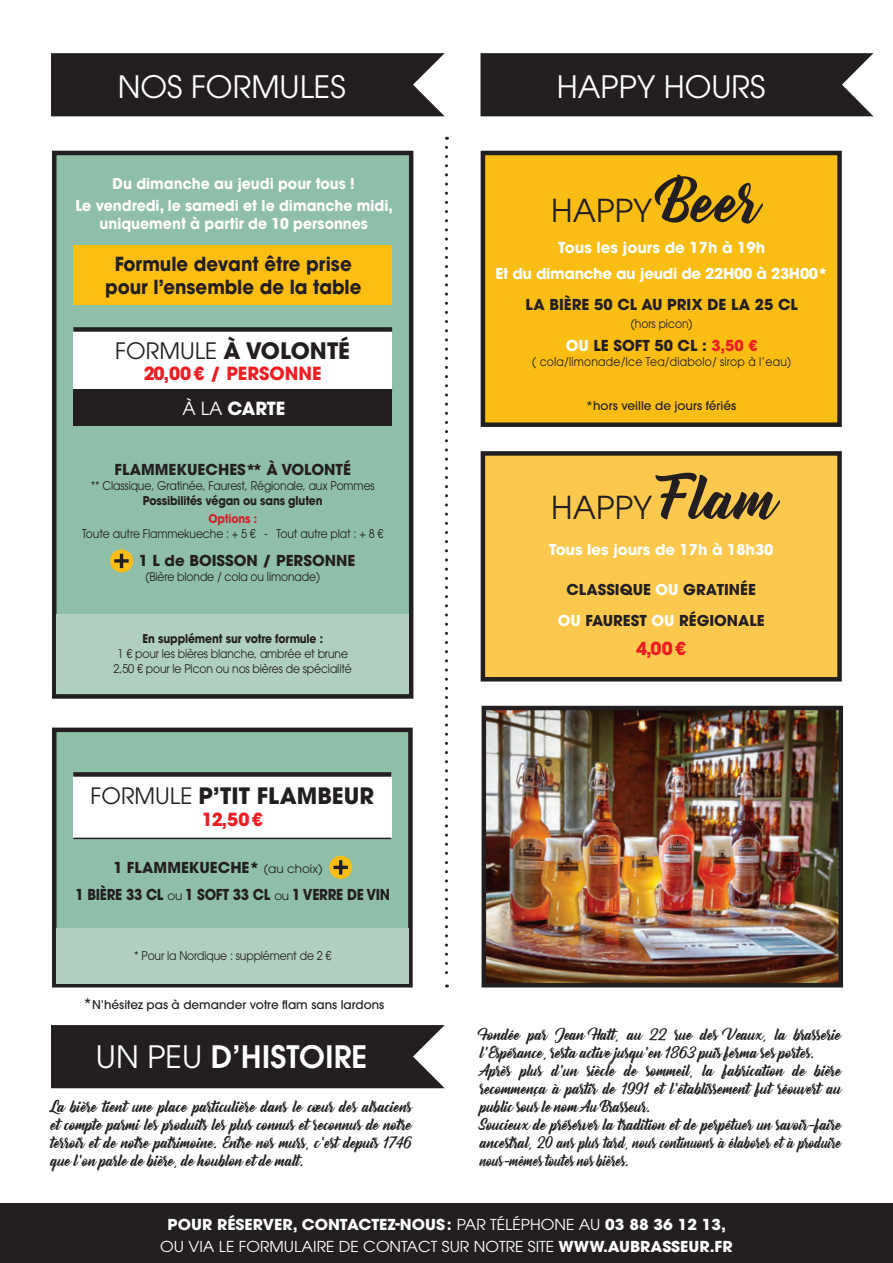
<style>
.page{position:relative;width:893px;height:1263px;background:#fff}
.page>*{position:absolute;margin:0;border:0;box-sizing:border-box;transform-origin:0 0}
.t1{font:31.5px "ITC Avant Garde Pro";color:#231f20}
.t2{font:30.75px "ITC Avant Garde Pro";color:#fff}
.t3{font:600 30.75px "ITC Avant Garde Pro";color:#fff}
.t4{font:700 22.5px "ITC Avant Garde Pro";color:#231f20}
.t5{font:700 19.35px/23.1px "ITC Avant Garde Pro";color:#231f20;text-align:center;scale:.94 1}
.t6{font:700 18px/34.7px "ITC Avant Garde Pro";color:#ee1d23;text-align:center}
.t7{font:700 17.85px "ITC Avant Garde Pro";color:#ee1d23}
.t8{font:700 15px/22.5px "ITC Avant Garde Pro";color:#fff;text-align:center;scale:1.04 1}
.t9{font:700 15px/22.5px "ITC Avant Garde Pro";color:#fff;text-align:center;scale:.94 1}
.t10{font:700 15px "ITC Avant Garde Pro";color:#231f20}
.t11{font:700 15px/27px "ITC Avant Garde Pro";letter-spacing:-.02em;color:#231f20}
.t12{font:700 15px/26.5px "ITC Avant Garde Pro";letter-spacing:-.02em;color:#fff;text-align:center}
.t13{font:700 14.85px/31.5px "ITC Avant Garde Pro";color:#231f20;text-align:center}
.t14{font:700 14.85px "ITC Avant Garde Pro";color:#fff}
.t15{font:14.25px/18px "Bernadette";letter-spacing:-.02em;color:#231f20;text-align:justify;scale:.95 1}
.t16{font:12px/15px "ITC Avant Garde Pro";letter-spacing:-.01em;color:#231f20;text-align:center;scale:.9 1}
.t17{font:500 12px "ITC Avant Garde Pro";color:#231f20}
.t18{font:700 12px "ITC Avant Garde Pro";letter-spacing:-.01em;color:#231f20;scale:.9 1}
.t19{font:12px "ITC Avant Garde Pro";letter-spacing:.02em;color:#231f20;scale:.9 1}
.t20{font:700 12px "ITC Avant Garde Pro";letter-spacing:-.01em;color:#d1232a;scale:.9 1}
.s1{font-weight:400}
.s2{font-weight:400;color:#fff}
.s3{color:#fff}
.s4{font-weight:400;font-size:12px}
.s5{font-size:14.85px}
.s6{font-family:"Bernadette";font-size:54px}
.s7{color:#ee1d23}
</style>
<div class="page">
<div style="left:480px;top:53px;width:393px;height:63px;background:#231f20"></div>
<div style="left:51px;top:53px;width:394px;height:63px;background:#231f20"></div>
<svg style="left:445px;top:147px;width:3px;height:840px"></svg>
<div style="left:0;top:1203px;width:893px;height:60px;background:#231f20"></div>
<div style="left:51px;top:1025px;width:394px;height:63px;background:#231f20"></div>
<img style="left:487px;top:711px;width:351px;height:271px">
<div style="left:482px;top:706px;width:361px;height:281px;border:4px solid #231f20"></div>
<div style="left:483px;top:153px;width:356px;height:272px;background:#fabd13"></div>
<div style="left:481px;top:151px;width:361px;height:276px;border:4px solid #231f20"></div>
<div style="left:483px;top:453px;width:356px;height:226px;background:#fcc94e"></div>
<div style="left:481px;top:451px;width:361px;height:230px;border:4px solid #231f20"></div>
<div style="left:54px;top:730px;width:356px;height:255px;background:#8fbea9"></div>
<div style="left:52px;top:728px;width:361px;height:259px;border:4px solid #231f20"></div>
<svg style="left:329px;top:856px;width:23px;height:23px"></svg>
<hr style="left:333px;top:866px;width:15px;height:3px;background:#231f20">
<hr style="left:339px;top:860px;width:3px;height:14px;background:#231f20">
<div style="left:73px;top:773px;width:318px;height:65px;background:#fff"></div>
<div style="left:73px;top:772px;width:318px;height:5px;background:#231f20"></div>
<hr style="left:73px;top:838px;width:318px;height:1px;background:#231f20">
<div style="left:57px;top:928px;width:352px;height:55px;background:#b0cfc0"></div>
<div style="left:54px;top:153px;width:357px;height:543px;background:#8fbea9"></div>
<div style="left:52px;top:151px;width:361px;height:548px;border:4px solid #231f20"></div>
<div style="left:57px;top:614px;width:352px;height:80px;background:#b0cfc0"></div>
<div style="left:110px;top:549px;width:23px;height:23px;background:#fabd13;border-radius:50%"></div>
<svg style="left:114px;top:559px;width:15px;height:4px"></svg>
<hr style="left:120px;top:554px;width:3px;height:14px;background:#231f20">
<div style="left:73px;top:328px;width:319px;height:63px;background:#fff"></div>
<div style="left:73px;top:327px;width:319px;height:5px;background:#231f20"></div>
<div style="left:73px;top:389px;width:319px;height:36px;background:#231f20"></div>
<div style="left:73px;top:245px;width:319px;height:60px;background:#fdbe12"></div>
<h2 class="t2" style="left:118px;top:68px;width:230px">NOS FORMULES</h2>
<h2 class="t2" style="left:557px;top:68px;width:210px">HAPPY HOURS</h2>
<p class="t9" style="left:75px;top:172px;width:339px">Du dimanche au jeudi pour tous !<br>Le vendredi, le samedi et le dimanche midi,</p>
<p class="t9" style="left:100px;top:212px;width:287px">uniquement à partir de 10 personnes</p>
<h3 class="t5" style="left:105px;top:252px;width:274px">Formule devant être prise pour l’ensemble de la table</h3>
<h3 class="t4" style="left:115px;top:335px;width:236px"><span class="s1">FORMULE</span> À VOLONTÉ</h3>
<p class="t6" style="left:144px;top:356px;width:179px">20,00€ / PERSONNE<br><span class="s2">À LA</span> <span class="s3">CARTE</span></p>
<p class="t10" style="left:114px;top:460px;width:238px">FLAMMEKUECHES** À VOLONTÉ</p>
<p class="t16" style="left:91px;top:478px;width:317px">** Classique, Gratinée, Faurest, Régionale, aux Pommes</p>
<p class="t18" style="left:143px;top:493px;width:201px">Possibilités végan ou sans gluten</p>
<p class="t20" style="left:208px;top:511px;width:56px">Options :</p>
<p class="t16" style="left:82px;top:526px;width:336px">Toute autre Flammekueche : + 5 € - Tout autre plat : + 8 €</p>
<p class="t10" style="left:139px;top:551px;width:218px">1 L de BOISSON / PERSONNE</p>
<p class="t16" style="left:145px;top:569px;width:195px">(Bière blonde / cola ou limonade)</p>
<p class="t18" style="left:143px;top:631px;width:202px">En supplément sur votre formule :</p>
<p class="t16" style="left:114px;top:646px;width:266px">1 € pour les bières blanche, ambrée et brune<br>2,50 € pour le Picon ou nos bières de spécialité</p>
<h3 class="t4" style="left:91px;top:781px;width:285px"><span class="s1">FORMULE</span> P’TIT FLAMBEUR</h3>
<p class="t6" style="left:202px;top:801px;width:62px">12,50€</p>
<p class="t11" style="left:75px;top:854px;width:316px;text-indent:38px">1 FLAMMEKUECHE* <span class="s4">(au choix)<br></span>1 BIÈRE 33 CL <span class="s4">ou</span> 1 SOFT 33 CL <span class="s4">ou</span> 1 VERRE DE VIN</p>
<p class="t16" style="left:134px;top:948px;width:221px">* Pour la Nordique : supplément de 2 €</p>
<p class="t17" style="left:84px;top:997px;width:302px"><span class="s5">*</span>N’hésitez pas à demander votre flam sans lardons</p>
<h2 class="t3" style="left:96px;top:1037px;width:273px"><span class="s1">UN PEU</span> D’HISTOIRE</h2>
<p class="t15" style="left:51px;top:1098px;width:382px">La bière tient une place particulière dans le cœur des alsaciens et compte parmi les produits les plus connus et reconnus de notre terroir et de notre patrimoine. Entre nos murs, c’est depuis 1746 que l’on parle de bière, de houblon et de malt.</p>
<h1 class="t1" style="left:551px;top:191px;width:212px">HAPPY <span class="s6">Beer</span></h1>
<p class="t12" style="left:495px;top:234px;width:334px">Tous les jours de 17h à 19h<br>Et du dimanche au jeudi de 22H00 à 23H00*</p>
<p class="t10" style="left:526px;top:295px;width:274px">LA BIÈRE 50 CL AU PRIX DE LA 25 CL</p>
<p class="t16" style="left:631px;top:316px;width:70px">(hors picon)</p>
<p class="t10" style="left:566px;top:335px;width:194px"><span class="s3">OU</span> LE SOFT 50 CL : <span class="s7">3,50 €</span></p>
<p class="t19" style="left:532px;top:354px;width:289px">( cola/limonade/Ice Tea/diabolo/ sirop à l’eau)</p>
<p class="t17" style="left:586px;top:397px;width:151px">*hors veille de jours fériés</p>
<h1 class="t1" style="left:551px;top:488px;width:229px">HAPPY<sup>-</sup><span class="s6">T lam</span></h1>
<p class="t14" style="left:549px;top:539px;width:226px">Tous les jours de 17h à 18h30</p>
<p class="t13" style="left:558px;top:573px;width:208px">CLASSIQUE <span class="s3">OU</span> GRATINÉE<br><span class="s3">OU</span> FAUREST <span class="s3">OU</span> RÉGIONALE</p>
<p class="t7" style="left:636px;top:636px;width:51px">4,00€</p>
<p class="t15" style="left:480px;top:1026px;width:382px;text-align:left">Fondée par Jean Hatt, au 22 rue des Veaux, la brasserie l’Espérance, resta active jusqu’en 1863 puis ferma ses portes.<br>Après plus d’un siècle de sommeil, la fabrication de bière recommença à partir de 1991 et l’établissement fut réouvert au public sous le nom Au Brasseur.<br>Soucieux de préserver la tradition et de perpétuer un savoir-faire ancestral, 20 ans plus tard, nous continuons à élaborer et à produire nous-mêmes toutes nos bières.</p>
<p class="t8" style="left:160px;top:1212px;width:552px">POUR RÉSERVER, CONTACTEZ-NOUS: <span class="s1">PAR TÉLÉPHONE AU</span> 03 88 36 12 13,<br><span class="s1">OU VIA LE FORMULAIRE DE CONTACT SUR NOTRE SITE</span> WWW.AUBRASSEUR.FR</p>
</div>
